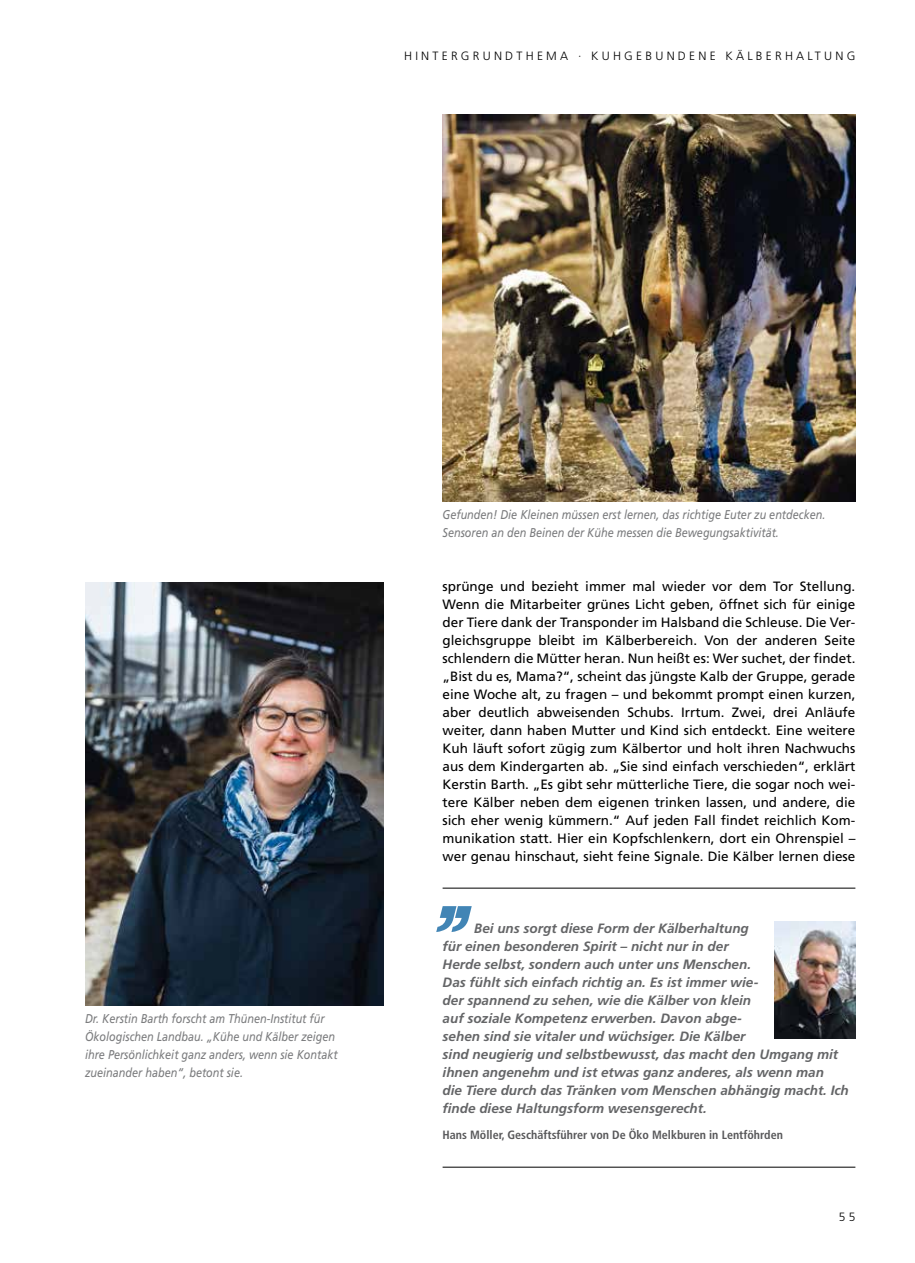
<style>
.page{position:relative;width:915px;height:1263px;background:#fff}
.page>*{position:absolute;margin:0;border:0;box-sizing:border-box;transform-origin:0 0}
.t1{font:13.5px/18px "Frutiger";color:#000;text-align:justify}
.t2{font:italic 700 13.5px/18px "Frutiger";color:#646567}
.t3{font:italic 12.75px/18px "Frutiger";color:#7b7c7e;scale:.85 1}
.t4{font:700 condensed 12px "Frutiger";color:#58585a}
.t5{font:300 12px "Frutiger";letter-spacing:.27em;color:#000}
</style>
<div class="page">
<svg style="left:436px;top:906px;width:35px;height:26px"></svg>
<img style="left:774px;top:921px;width:81px;height:117px">
<hr style="left:442px;top:888px;width:413px;height:1px;background:#000">
<hr style="left:442px;top:1167px;width:413px;height:1px;background:#000">
<img style="left:85px;top:582px;width:298px;height:423px">
<img style="left:442px;top:114px;width:413px;height:387px">
<p class="t5" style="left:404px;top:49px;width:452px">HINTERGRUNDTHEMA · KUHGEBUNDENE KÄLBERHALTUNG</p>
<p class="t3" style="left:85px;top:1010px;width:298px">Dr. Kerstin Barth forscht am Thünen-Institut für Ökologischen Landbau. „Kühe und Kälber zeigen ihre Persönlichkeit ganz anders, wenn sie Kontakt zueinander haben“, betont sie.</p>
<p class="t3" style="left:442px;top:506px;width:451px">Gefunden! Die Kleinen müssen erst lernen, das richtige Euter zu entdecken.<br>Sensoren an den Beinen der Kühe messen die Bewegungsaktivität.</p>
<p class="t1" style="left:442px;top:577px;width:414px">sprünge und bezieht immer mal wieder vor dem Tor Stellung.<br>Wenn die Mitarbeiter grünes Licht geben, öffnet sich für einige der Tiere dank der Transponder im Halsband die Schleuse. Die Ver&shy;gleichsgruppe bleibt im Kälberbereich. Von der anderen Seite schlendern die Mütter heran. Nun heißt es: Wer suchet, der findet. „Bist du es, Mama?“, scheint das jüngste Kalb der Gruppe, gerade eine Woche alt, zu fragen – und bekommt prompt einen kurzen, aber deutlich abweisenden Schubs. Irrtum. Zwei, drei Anläufe weiter, dann haben Mutter und Kind sich entdeckt. Eine weitere Kuh läuft sofort zügig zum Kälbertor und holt ihren Nachwuchs aus dem Kindergarten ab. „Sie sind einfach verschieden“, erklärt Kerstin Barth. „Es gibt sehr mütterliche Tiere, die sogar noch wei&shy;tere Kälber neben dem eigenen trinken lassen, und andere, die sich eher wenig kümmern.“ Auf jeden Fall findet reichlich Kom&shy;munikation statt. Hier ein Kopfschlenkern, dort ein Ohrenspiel – wer genau hinschaut, sieht feine Signale. Die Kälber lernen diese</p>
<p class="t2" style="left:442px;top:919px;width:407px;text-indent:31px">Bei uns sorgt diese Form der Kälberhaltung<br>für einen besonderen Spirit – nicht nur in der<br>Herde selbst, sondern auch unter uns Menschen.<br>Das fühlt sich einfach richtig an. Es ist immer wie-<br>der spannend zu sehen, wie die Kälber von klein<br>auf soziale Kompetenz erwerben. Davon abge-<br>sehen sind sie vitaler und wüchsiger. Die Kälber<br>sind neugierig und selbstbewusst, das macht den Umgang mit ihnen angenehm und ist etwas ganz anderes, als wenn man<br>die Tiere durch das Tränken vom Menschen abhängig macht. Ich finde diese Haltungsform wesensgerecht.</p>
<p class="t4" style="left:442px;top:1128px;width:342px">Hans Möller, Geschäftsführer von De Öko Melkburen in Lentföhrden</p>
<p class="t5" style="left:838px;top:1210px;width:18px">5 5</p>
</div>
